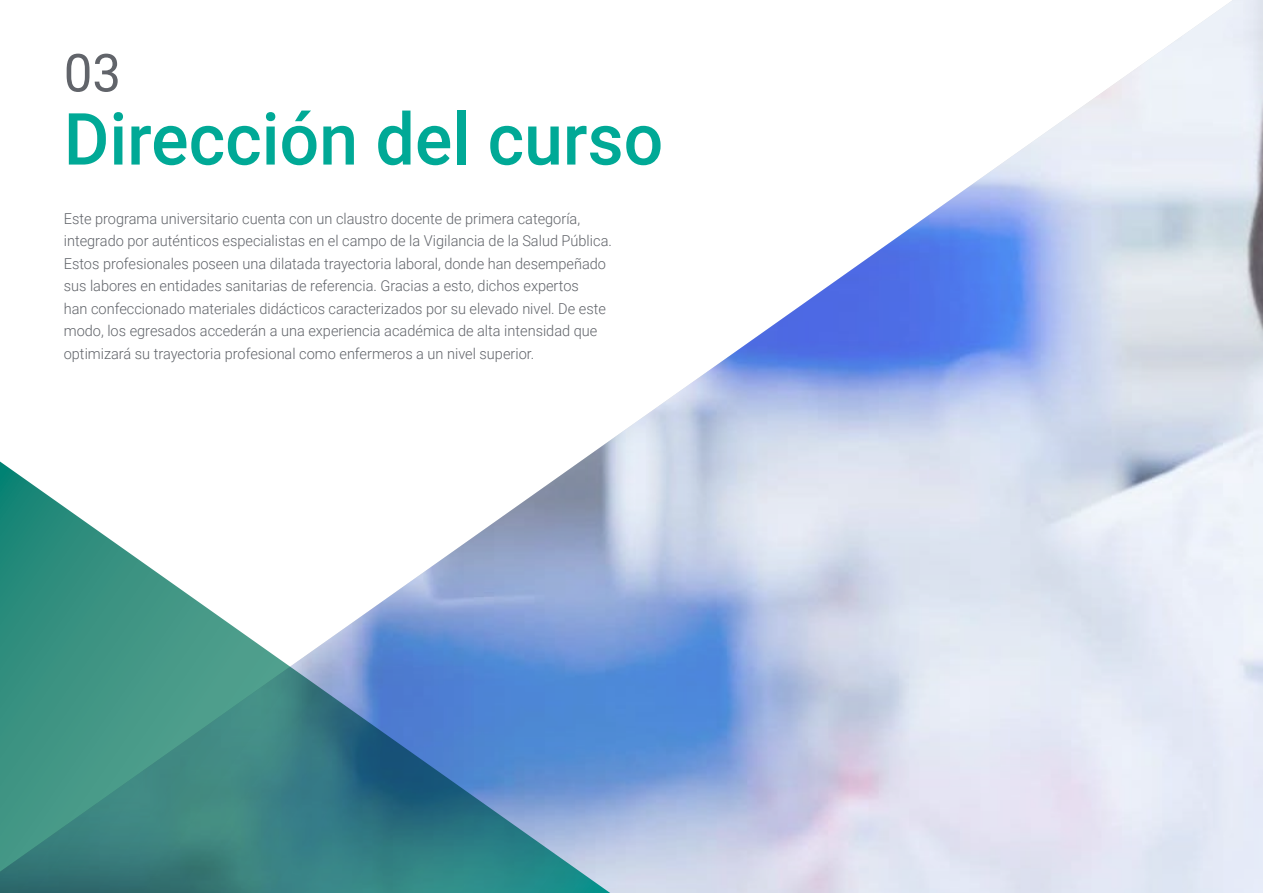
<style>
.page{position:relative;width:1263px;height:893px;background:#fff}
.page>*{position:absolute;margin:0;border:0;box-sizing:border-box;transform-origin:0 0}
.t1{font:500 72px "Roboto";color:#00a996}
.t2{font:52.5px "Roboto";color:#61646a}
.t3{font:300 15px/22.5px "Roboto";color:#61646a}
</style>
<div class="page">
<img style="left:602px;top:0;width:661px;height:893px">
<svg style="left:0;top:446px;width:640px;height:447px"></svg>
<h2 class="t2" style="left:64px;top:36px;width:59px">03</h2>
<h1 class="t1" style="left:64px;top:89px;width:601px">Dirección del curso</h1>
<p class="t3" style="left:64px;top:207px;width:550px">Este programa universitario cuenta con un claustro docente de primera categoría, integrado por auténticos especialistas en el campo de la Vigilancia de la Salud Pública.<br>Estos profesionales poseen una dilatada trayectoria laboral, donde han desempeñado sus labores en entidades sanitarias de referencia. Gracias a esto, dichos expertos<br>han confeccionado materiales didácticos caracterizados por su elevado nivel. De este modo, los egresados accederán a una experiencia académica de alta intensidad que optimizará su trayectoria profesional como enfermeros a un nivel superior.</p>
</div>
